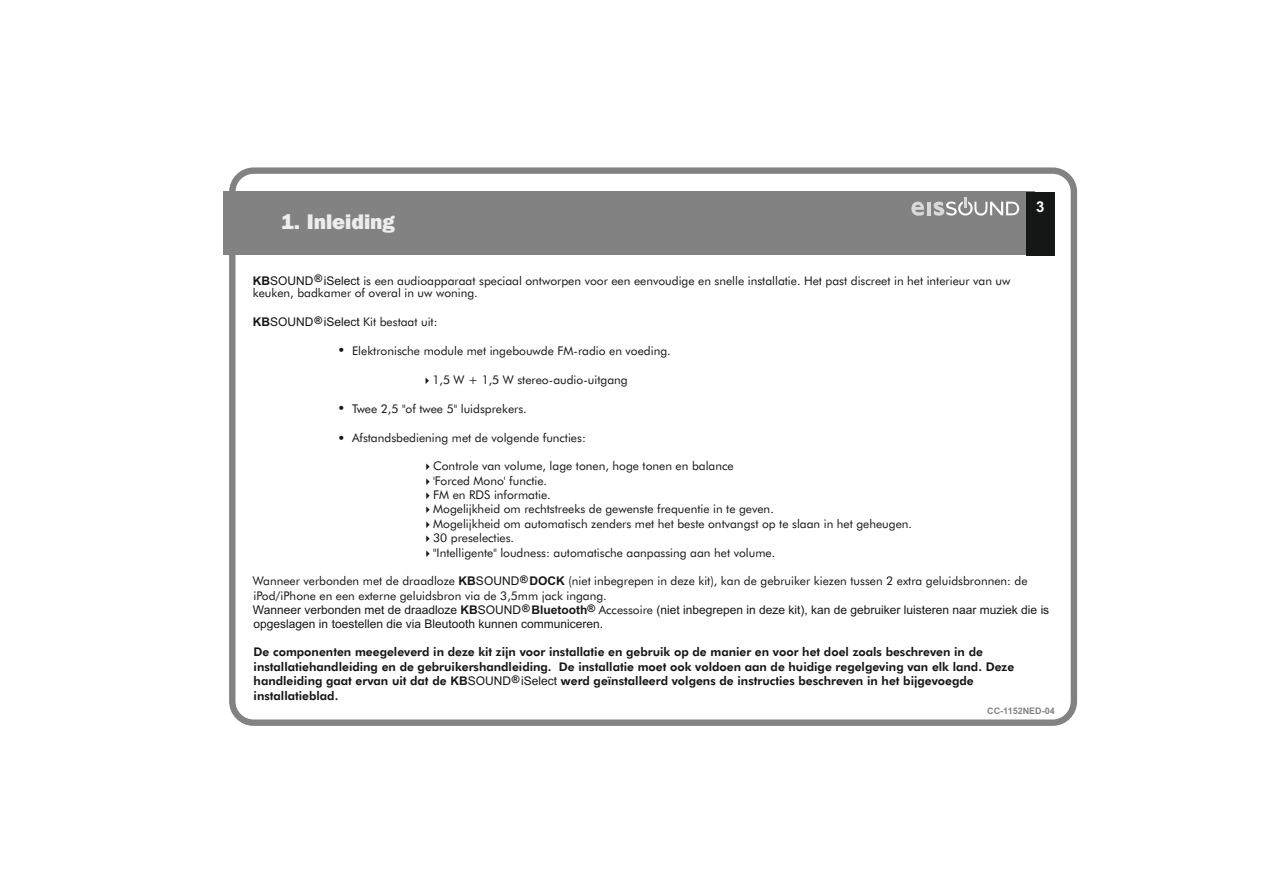
<style>
.page{position:relative;width:1263px;height:893px;background:#fff}
.page>*{position:absolute;margin:0;border:0;box-sizing:border-box;transform-origin:0 0}
.t1{font:800 21px "Franklin Gothic IT Cby BT";color:#eceded}
.t2{font:700 15px "Arial";color:#fff}
.t3{font:12px/12px "Futura BT";color:#151616}
.t4{font:800 12px/14.4px "Futura BT";color:#151616}
.t5{font:12px/13.6px "Arial";color:#151616}
.t6{font:700 9px "Arial";color:#818281}
.s1{font-family:"Arial";font-weight:700}
.s2{font-family:"Arial"}
.s3{font-weight:700}
.s4{font-family:"Futura BT"}
.s5{font-family:"Arial";font-weight:400}
</style>
<div class="page">
<div style="left:223px;top:191px;width:811px;height:64px;background:#818281"></div>
<div style="left:1026px;top:192px;width:28px;height:64px;background:#151616"></div>
<svg style="left:911px;top:202px;width:13px;height:14px"></svg>
<hr style="left:927px;top:202px;width:4px;height:13px;background:#d9d9da">
<svg style="left:934px;top:197px;width:85px;height:19px"></svg>
<div style="left:229px;top:167px;width:848px;height:559px;border:6px solid #818281;border-radius:21px"></div>
<h1 class="t1" style="left:281px;top:213px;width:116px">1. Inleiding</h1>
<p class="t2" style="left:1036px;top:201px;width:10px">3</p>
<p class="t3" style="left:253px;top:276px;width:759px"><span class="s1">KB</span><span class="s2">SOUND</span><sup>®</sup> <span class="s2">iSelect</span> is een audioapparaat speciaal ontworpen voor een eenvoudige en snelle installatie. Het past discreet in het interieur van uw keuken, badkamer of overal in uw woning.</p>
<p class="t3" style="left:253px;top:317px;width:186px"><span class="s1">KB</span><span class="s2">SOUND</span><sup>®</sup> <span class="s2">iSelect</span> Kit bestaat uit:</p>
<p class="t3" style="left:352px;top:346px;width:320px">Elektronische module met ingebouwde FM-radio en voeding.</p>
<p class="t3" style="left:422px;top:375px;width:207px">✔1,5 W + 1,5 W stereo-audio-uitgang</p>
<p class="t3" style="left:352px;top:404px;width:176px">Twee 2,5 "of twee 5" luidsprekers.</p>
<p class="t3" style="left:352px;top:432px;width:235px">Afstandsbediening met de volgende functies:</p>
<p class="t3" style="left:423px;top:461px;width:313px">✔Controle van volume, lage tonen, hoge tonen en balance</p>
<p class="t3" style="left:423px;top:476px;width:126px">✔'Forced Mono' functie.</p>
<p class="t3" style="left:423px;top:490px;width:130px">✔FM en RDS informatie.</p>
<p class="t3" style="left:423px;top:504px;width:353px">✔Mogelijkheid om rechtstreeks de gewenste frequentie in te geven.</p>
<p class="t3" style="left:423px;top:519px;width:491px">✔Mogelijkheid om automatisch zenders met het beste ontvangst op te slaan in het geheugen.</p>
<p class="t3" style="left:423px;top:533px;width:93px">✔30 preselecties.</p>
<p class="t3" style="left:423px;top:547px;width:354px">✔"Intelligente" loudness: automatische aanpassing aan het volume.</p>
<p class="t3" style="left:253px;top:575px;width:776px;line-height:14.4px">Wanneer verbonden met de draadloze <span class="s1">KB</span><span class="s2">SOUND</span><sup>®</sup> <span class="s1">DOCK</span> (niet inbegrepen in deze kit), kan de gebruiker kiezen tussen 2 extra geluidsbronnen: de iPod/iPhone en een externe geluidsbron via de 3,5mm jack ingang.</p>
<p class="t5" style="left:253px;top:604px;width:798px">Wanneer verbonden met de draadloze <span class="s3">KB</span>SOUND<sup>®</sup> <span class="s3">Bluetooth</span><sup>®</sup> <span class="s4">Accessoire</span> (niet inbegrepen in deze kit), kan de gebruiker luisteren naar muziek die is opgeslagen in toestellen die via Bleutooth kunnen communiceren.</p>
<p class="t4" style="left:254px;top:646px;width:762px">De componenten meegeleverd in deze kit zijn voor installatie en gebruik op de manier en voor het doel zoals beschreven in de installatiehandleiding en de gebruikershandleiding. De installatie moet ook voldoen aan de huidige regelgeving van elk land. Deze handleiding gaat ervan uit dat de <span class="s1">KB</span><span class="s5">SOUND</span><sup>®</sup> <span class="s5">iSelect</span> werd geïnstalleerd volgens de instructies beschreven in het bijgevoegde installatieblad.</p>
<p class="t6" style="left:987px;top:708px;width:69px">CC-1152NED-04</p>
</div>
